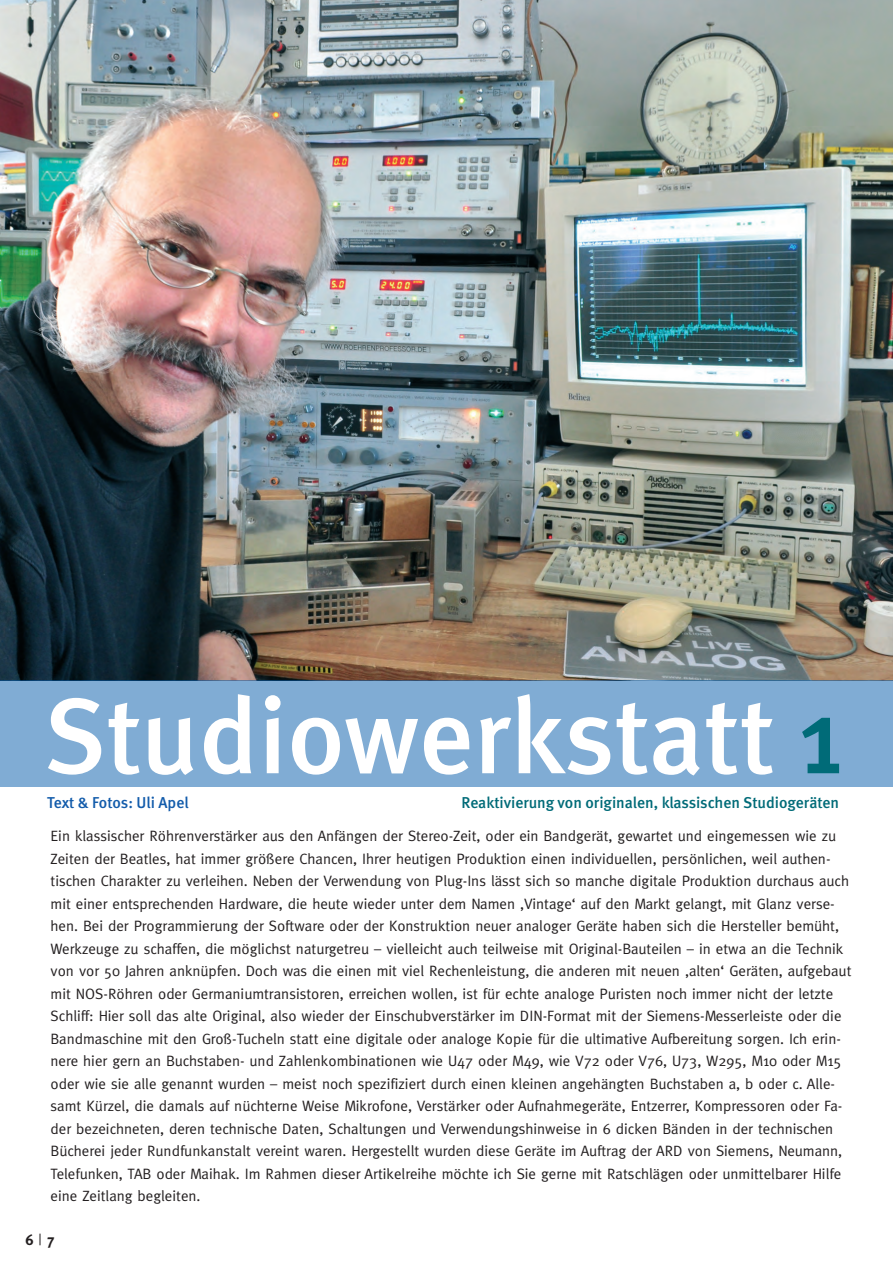
<style>
.page{position:relative;width:893px;height:1263px;background:#fff}
.page>*{position:absolute;margin:0;border:0;box-sizing:border-box;transform-origin:0 0}
.t1{font:500 107.25px "Meta";color:#fff}
.t2{font:500 15.75px "Meta";color:#006b78}
.t3{font:500 15.75px "Meta";color:#135cab}
.t4{font:15px/22.5px "Meta";color:#231f20}
.t5{font:700 15px "Meta";color:#231f20}
.s1{color:#006b78}
.s2{font-family:"Meta Caps";font-weight:400}
</style>
<div class="page">
<img style="left:0;top:0;width:893px;height:680px">
<div style="left:0;top:680px;width:893px;height:107px;background:#80acd4"></div>
<h1 class="t1" style="left:43px;top:674px;width:802px">Studiowerkstatt <span class="s1">1</span></h1>
<p class="t3" style="left:47px;top:793px;width:143px">Text &amp; Fotos: Uli Apel</p>
<p class="t2" style="left:461px;top:793px;width:379px">Reaktivierung von originalen, klassischen Studiogeräten</p>
<p class="t4" style="left:51px;top:824px;width:802px">Ein klassischer Röhrenverstärker aus den Anfängen der Stereo-Zeit, oder ein Bandgerät, gewartet und eingemessen wie zu Zeiten der Beatles, hat immer größere Chancen, Ihrer heutigen Produktion einen individuellen, persönlichen, weil authen&shy;tischen Charakter zu verleihen. Neben der Verwendung von Plug-Ins lässt sich so manche digitale Produktion durchaus auch mit einer entsprechenden Hardware, die heute wieder unter dem Namen ‚Vintage‘ auf den Markt gelangt, mit Glanz verse&shy;hen. Bei der Programmierung der Software oder der Konstruktion neuer analoger Geräte haben sich die Hersteller bemüht, Werkzeuge zu schaffen, die möglichst naturgetreu – vielleicht auch teilweise mit Original-Bauteilen – in etwa an die Technik von vor 50 Jahren anknüpfen. Doch was die einen mit viel Rechenleistung, die anderen mit neuen ‚alten‘ Geräten, aufgebaut mit NOS-Röhren oder Germaniumtransistoren, erreichen wollen, ist für echte analoge Puristen noch immer nicht der letzte Schliff: Hier soll das alte Original, also wieder der Einschubverstärker im DIN-Format mit der Siemens-Messerleiste oder die Bandmaschine mit den Groß-Tucheln statt eine digitale oder analoge Kopie für die ultimative Aufbereitung sorgen. Ich erin&shy;nere hier gern an Buchstaben- und Zahlenkombinationen wie U47 oder M49, wie V72 oder V76, U73, W295, M10 oder M15 oder wie sie alle genannt wurden – meist noch spezifiziert durch einen kleinen angehängten Buchstaben a, b oder c. Alle&shy;samt Kürzel, die damals auf nüchterne Weise Mikrofone, Verstärker oder Aufnahmegeräte, Entzerrer, Kompressoren oder Fa&shy;der bezeichneten, deren technische Daten, Schaltungen und Verwendungshinweise in 6 dicken Bänden in der technischen Bücherei jeder Rundfunkanstalt vereint waren. Hergestellt wurden diese Geräte im Auftrag der ARD von Siemens, Neumann, Telefunken, TAB oder Maihak. Im Rahmen dieser Artikelreihe möchte ich Sie gerne mit Ratschlägen oder unmittelbarer Hilfe eine Zeitlang begleiten.</p>
<p class="t5" style="left:26px;top:1231px;width:31px">6 <span class="s2">|</span> 7</p>
</div>
